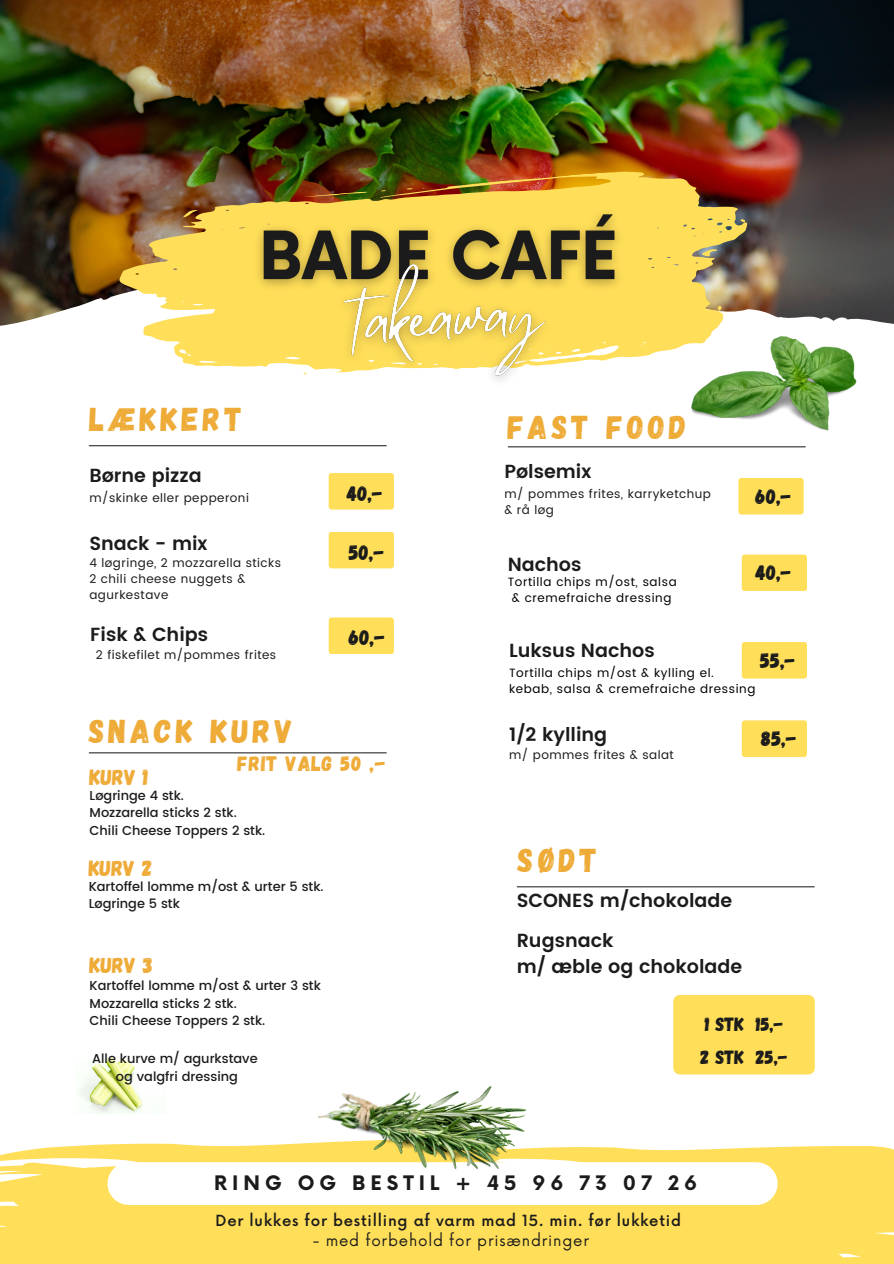
<style>
.page{position:relative;width:894px;height:1264px;background:#fff}
.page>*{position:absolute;margin:0;border:0;box-sizing:border-box;transform-origin:0 0}
.t1{font:33px "Gagalin";letter-spacing:.12em;color:#eeab37}
.t2{font:21.9px "Gagalin";color:#eeab37}
.t3{font:21.3px "Gagalin";color:#1b1b1b}
.t4{font:21px "Gagalin";color:#1b1b1b}
.t5{font:21px "Gagalin";letter-spacing:.04em;color:#eeab37}
.t6{font:700 19.5px "Now";letter-spacing:.255em;color:#1b1b1b}
.t7{font:19.05px "Gagalin";color:#1b1b1b}
.t8{font:600 18.9px "Poppins";color:#1b1b1b}
.t9{font:500 15px "Now";letter-spacing:.05em;color:#1b1b1b}
.t10{font:15px "Now";letter-spacing:.05em;color:#1b1b1b}
.t11{font:500 12.9px "Poppins";color:#1b1b1b}
.t12{font:12px/16px "Poppins";letter-spacing:.04em;color:#1b1b1b}
.t13{font:12px "Poppins";letter-spacing:.05em;color:#000}
</style>
<div class="page">
<div style="left:652px;top:1146px;width:241px;height:117px;background:#ffde59"></div>
<svg style="left:0;top:1113px;width:652px;height:150px;fill:#ffde59"></svg>
<svg style="left:572px;top:1246px;width:8px;height:3px"></svg>
<div style="left:129px;top:1162px;width:627px;height:42px;background:#fff"></div>
<img style="left:0;top:0;width:893px;height:326px">
<img style="left:123px;top:161px;width:627px;height:156px">
<svg style="left:302px;top:191px;width:65px;height:7px"></svg>
<svg style="left:739px;top:219px;width:6px;height:4px"></svg>
<svg style="left:406px;top:188px;width:6px;height:2px"></svg>
<svg style="left:117px;top:199px;width:607px;height:168px;background:#eed06b"></svg>
<svg style="left:650px;top:234px;width:6px;height:5px"></svg>
<svg style="left:652px;top:214px;width:6px;height:4px"></svg>
<svg style="left:717px;top:306px;width:4px;height:6px"></svg>
<hr style="left:89px;top:445px;width:297px;height:1px;background:#2d2d2d">
<img style="left:691px;top:337px;width:165px;height:93px">
<div style="left:328px;top:473px;width:66px;height:36px;background:#ffde59;border-radius:3px"></div>
<div style="left:741px;top:720px;width:65px;height:37px;background:#ffde59;border-radius:3px"></div>
<div style="left:738px;top:478px;width:65px;height:36px;background:#ffde59;border-radius:3px"></div>
<hr style="left:508px;top:446px;width:297px;height:1px;background:#2d2d2d">
<div style="left:741px;top:554px;width:65px;height:37px;background:#ffde59;border-radius:3px"></div>
<div style="left:741px;top:642px;width:65px;height:36px;background:#ffde59;border-radius:3px"></div>
<div style="left:328px;top:531px;width:66px;height:37px;background:#ffde59;border-radius:3px"></div>
<div style="left:328px;top:617px;width:66px;height:37px;background:#ffde59;border-radius:3px"></div>
<hr style="left:517px;top:886px;width:297px;height:1px;background:#2d2d2d">
<div style="left:673px;top:994px;width:141px;height:80px;background:#ffde59;border-radius:7px"></div>
<hr style="left:89px;top:752px;width:297px;height:1px;background:#2d2d2d">
<img style="left:79px;top:1056px;width:64px;height:57px">
<img style="left:247px;top:201px;width:384px;height:98px">
<img style="left:295px;top:242px;width:272px;height:139px">
<img style="left:309px;top:1085px;width:224px;height:85px">
<p class="t1" style="left:89px;top:398px;width:154px">LÆKKERT</p>
<p class="t8" style="left:89px;top:464px;width:114px">Børne pizza</p>
<p class="t12" style="left:89px;top:489px;width:161px">m/skinke eller pepperoni</p>
<h3 class="t4" style="left:347px;top:479px;width:37px">40,-</h3>
<p class="t8" style="left:89px;top:532px;width:120px">Snack - mix</p>
<p class="t12" style="left:89px;top:554px;width:193px">4 løgringe, 2 mozzarella sticks</p>
<h4 class="t12" style="left:89px;top:570px;width:157px">2 chili cheese nuggets &amp;</h4>
<p class="t12" style="left:89px;top:586px;width:80px">agurkestave</p>
<p class="t4" style="left:348px;top:539px;width:37px">50,-</p>
<p class="t8" style="left:90px;top:623px;width:119px">Fisk &amp; Chips</p>
<p class="t3" style="left:349px;top:623px;width:38px">60,-</p>
<h4 class="t12" style="left:96px;top:646px;width:182px">2 fiskefilet m/pommes frites</h4>
<p class="t1" style="left:89px;top:710px;width:206px">SNACK KURV</p>
<p class="t2" style="left:90px;top:763px;width:60px">KURV 1</p>
<p class="t11" style="left:90px;top:788px;width:96px">Løgringe 4 stk.</p>
<p class="t11" style="left:90px;top:805px;width:149px">Mozzarella sticks 2 stk.</p>
<p class="t11" style="left:90px;top:822px;width:177px">Chili Cheese Toppers 2 stk.</p>
<h5 class="t2" style="left:89px;top:853px;width:65px">KURV 2</h5>
<p class="t11" style="left:89px;top:879px;width:236px">Kartoffel lomme m/ost &amp; urter 5 stk.</p>
<p class="t11" style="left:89px;top:896px;width:93px">Løgringe 5 stk</p>
<p class="t5" style="left:237px;top:750px;width:149px">FRIT VALG 50 ,-</p>
<p class="t2" style="left:90px;top:950px;width:65px">KURV 3</p>
<p class="t11" style="left:90px;top:978px;width:233px">Kartoffel lomme m/ost &amp; urter 3 stk</p>
<p class="t11" style="left:90px;top:995px;width:149px">Mozzarella sticks 2 stk.</p>
<p class="t11" style="left:90px;top:1012px;width:177px">Chili Cheese Toppers 2 stk.</p>
<p class="t11" style="left:92px;top:1051px;width:167px">Alle kurve m/ agurkstave</p>
<p class="t11" style="left:116px;top:1068px;width:123px">og valgfri dressing</p>
<p class="t1" style="left:507px;top:406px;width:180px">FAST FOOD</p>
<p class="t8" style="left:504px;top:460px;width:88px">Pølsemix</p>
<p class="t12" style="left:504px;top:485px;width:208px">m/ pommes frites, karryketchup &amp; rå løg</p>
<h4 class="t4" style="left:755px;top:483px;width:37px">60,-</h4>
<p class="t8" style="left:507px;top:553px;width:75px">Nachos</p>
<h5 class="t4" style="left:755px;top:558px;width:37px">40,-</h5>
<p class="t13" style="left:507px;top:574px;width:170px">Tortilla chips m/ost, salsa</p>
<h3 class="t13" style="left:511px;top:590px;width:161px">&amp; cremefraiche dressing</h3>
<p class="t8" style="left:509px;top:639px;width:147px">Luksus Nachos</p>
<p class="t4" style="left:760px;top:647px;width:37px">55,-</p>
<p class="t13" style="left:509px;top:665px;width:206px">Tortilla chips m/ost &amp; kylling el.</p>
<h4 class="t13" style="left:509px;top:681px;width:248px">kebab, salsa &amp; cremefraiche dressing</h4>
<h4 class="t8" style="left:509px;top:723px;width:100px">1/2 kylling</h4>
<p class="t12" style="left:509px;top:747px;width:166px">m/ pommes frites &amp; salat</p>
<p class="t4" style="left:761px;top:725px;width:37px">85,-</p>
<p class="t1" style="left:517px;top:838px;width:81px">SØDT</p>
<p class="t8" style="left:516px;top:889px;width:217px">SCONES m/chokolade</p>
<h4 class="t8" style="left:516px;top:929px;width:98px">Rugsnack</h4>
<h3 class="t8" style="left:516px;top:955px;width:227px">m/ æble og chokolade</h3>
<h5 class="t7" style="left:704px;top:1012px;width:80px">1 STK 15,-</h5>
<p class="t7" style="left:700px;top:1044px;width:88px">2 STK 25,-</p>
<h3 class="t6" style="left:214px;top:1171px;width:484px">RING OG BESTIL + 45 96 73 07 26</h3>
<p class="t9" style="left:215px;top:1212px;width:467px">Der lukkes for bestilling af varm mad 15. min. før lukketid</p>
<h4 class="t10" style="left:313px;top:1232px;width:278px">- med forbehold for prisændringer</h4>
</div>
